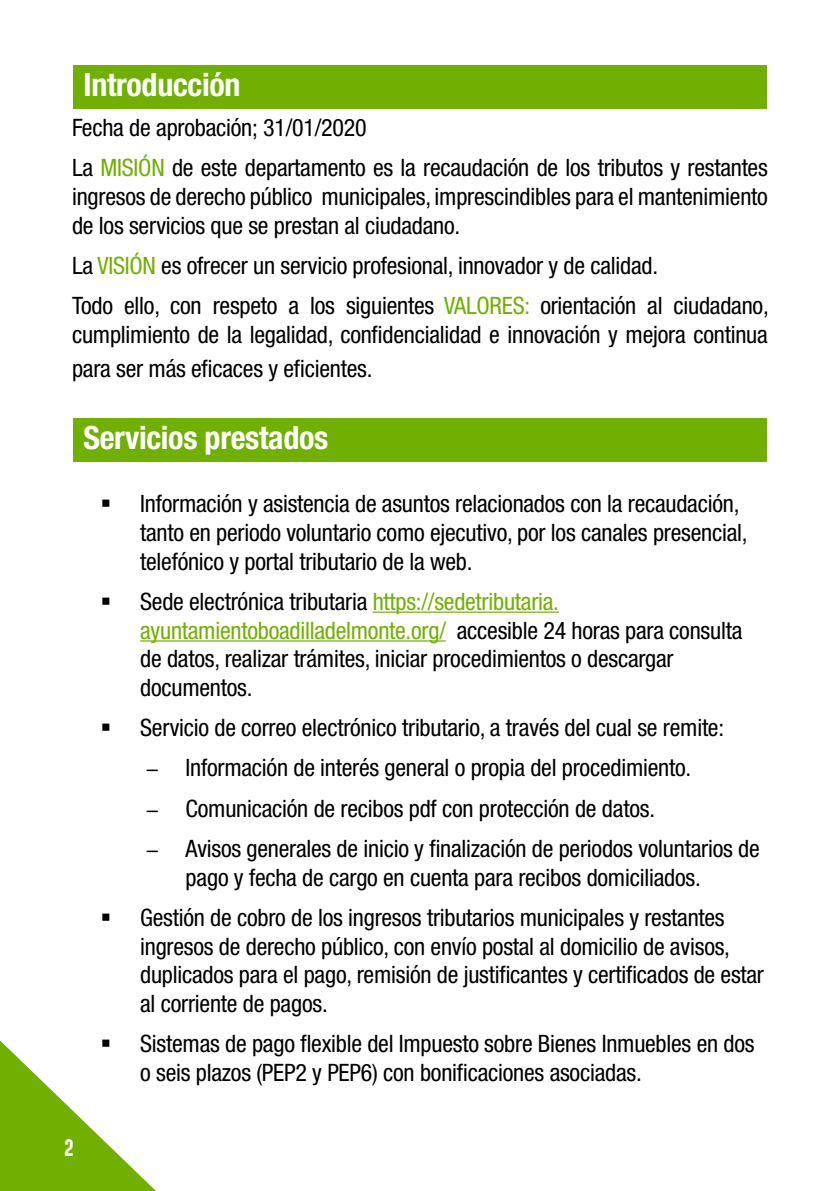
<style>
.page{position:relative;width:840px;height:1191px;background:#fff}
.page>*{position:absolute;margin:0;border:0;box-sizing:border-box;transform-origin:0 0}
.t1{font:700 condensed 32px "Helvetica Neue";letter-spacing:-.01em;color:#fff}
.List_Paragraph{font:condensed 24px/28.8px "Helvetica Neue";letter-spacing:-.01em;color:#000}
.t2{font:20px "Aku&Kamu";color:#fff}
.s1{color:#70b000}
</style>
<div class="page">
<div style="left:73px;top:66px;width:693px;height:43px;background:#70b000"></div>
<div style="left:73px;top:418px;width:693px;height:44px;background:#70b000"></div>
<hr style="left:372px;top:611px;width:186px;height:2px;background:#70b000">
<hr style="left:140px;top:640px;width:305px;height:1px;background:#70b000">
<svg style="left:0;top:1040px;width:156px;height:151px"></svg>
<p class="t1" style="left:83px;top:65px;width:158px">Introducción</p>
<p class="List_Paragraph" style="left:72px;top:113px;width:296px">Fecha de aprobación; 31/01/2020</p>
<p class="List_Paragraph" style="left:72px;top:153px;width:697px;text-align:justify">La <span class="s1">MISIÓN</span> de este departamento es la recaudación de los tributos y restantes ingresos de derecho público municipales, imprescindibles para el mantenimiento de los servicios que se prestan al ciudadano.</p>
<p class="List_Paragraph" style="left:72px;top:251px;width:587px">La <span class="s1">VISIÓN</span> es ofrecer un servicio profesional, innovador y de calidad.</p>
<p class="List_Paragraph" style="left:72px;top:291px;width:697px">Todo ello, con respeto a los siguientes <span class="s1">VALORES:</span> orientación al ciudadano, cumplimiento de la legalidad, confidencialidad e innovación y mejora continua</p>
<p class="List_Paragraph" style="left:72px;top:354px;width:302px">para ser más eficaces y eficientes.</p>
<p class="t1" style="left:83px;top:418px;width:246px">Servicios prestados</p>
<p class="List_Paragraph" style="left:140px;top:489px;width:608px;text-indent:-40px">▪ Información y asistencia de asuntos relacionados con la recaudación, tanto en periodo voluntario como ejecutivo, por los canales presencial, telefónico y portal tributario de la web.</p>
<p class="List_Paragraph" style="left:140px;top:586px;width:603px;text-indent:-40px">▪ Sede electrónica tributaria <span class="s1">https://sedetributaria. ayuntamientoboadilladelmonte.org/</span> accesible 24 horas para consulta de datos, realizar trámites, iniciar procedimientos o descargar documentos.</p>
<p class="List_Paragraph" style="left:100px;top:713px;width:625px">▪ Servicio de correo electrónico tributario, a través del cual se remite:</p>
<p class="List_Paragraph" style="left:185px;top:753px;width:507px">Información de interés general o propia del procedimiento.</p>
<p class="List_Paragraph" style="left:185px;top:793px;width:471px">Comunicación de recibos pdf con protección de datos.</p>
<p class="List_Paragraph" style="left:185px;top:833px;width:575px">Avisos generales de inicio y finalización de periodos voluntarios de pago y fecha de cargo en cuenta para recibos domiciliados.</p>
<p class="List_Paragraph" style="left:140px;top:902px;width:625px;text-indent:-40px">▪ Gestión de cobro de los ingresos tributarios municipales y restantes ingresos de derecho público, con envío postal al domicilio de avisos, duplicados para el pago, remisión de justificantes y certificados de estar al corriente de pagos.</p>
<p class="List_Paragraph" style="left:140px;top:1029px;width:615px;text-indent:-40px">▪ Sistemas de pago flexible del Impuesto sobre Bienes Inmuebles en dos o seis plazos (PEP2 y PEP6) con bonificaciones asociadas.</p>
<p class="t2" style="left:65px;top:1134px;width:10px">2</p>
</div>
